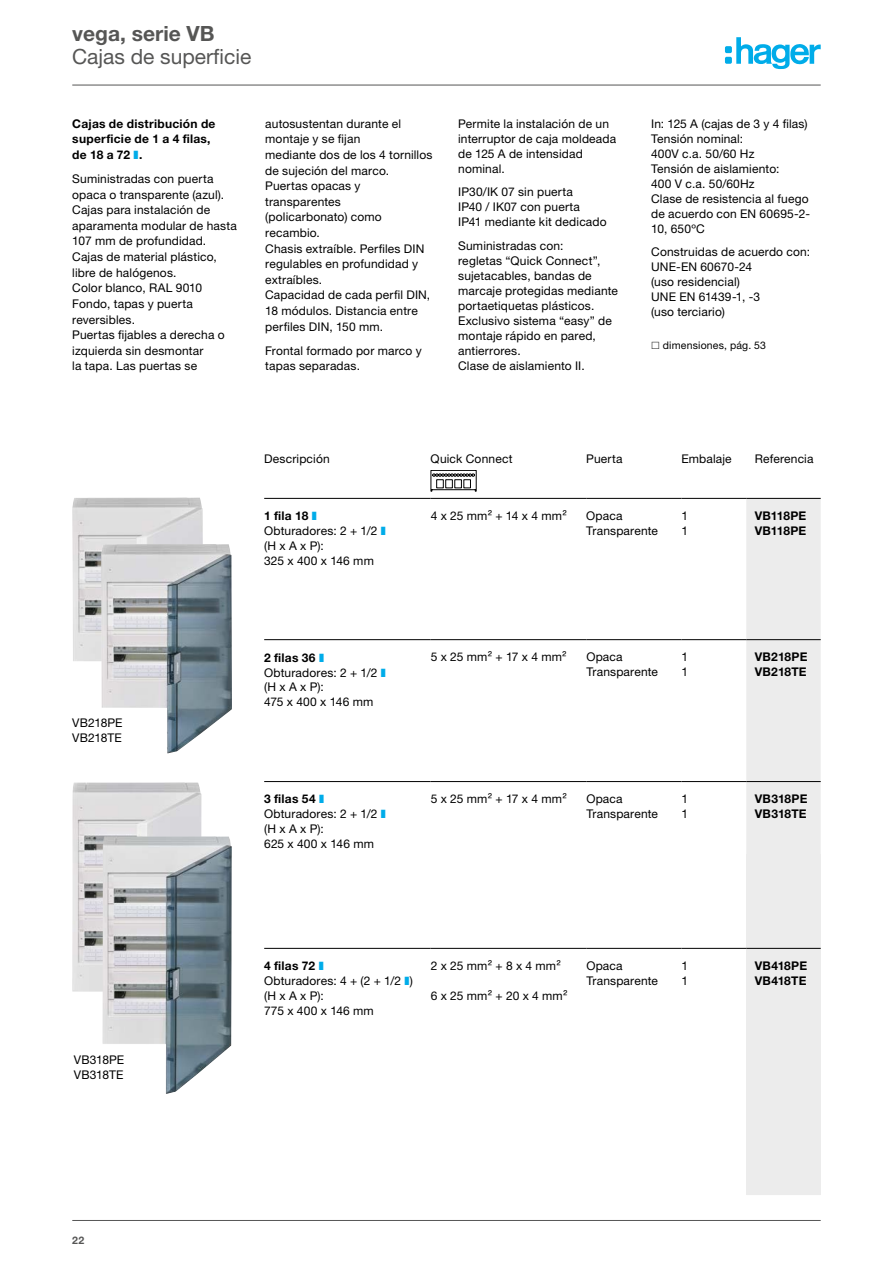
<style>
.page{position:relative;width:893px;height:1263px;background:#fff}
.page>*{position:absolute;margin:0;border:0;box-sizing:border-box;transform-origin:0 0}
.t1{font:21px "Helvetica Neue LTW1 G";color:#565655}
.t2{font:700 21px "Helvetica Neue LTW1 G";color:#565655}
.t3{font:12px/15px "Helvetica Neue LTW1 G";letter-spacing:.015em;color:#000}
.t4{font:700 12px/15px "Helvetica Neue LTW1 G";letter-spacing:.02em;color:#000}
.t5{font:700 12px/15px "Helvetica Neue LTW1 G";letter-spacing:-.005em;color:#000}
.t6{font:10.5px "Helvetica Neue LTW1 G";letter-spacing:.02em;color:#000}
.t7{font:700 10.5px "Helvetica Neue LTW1 G";color:#565655}
.s1{font-family:"Technical LH Pi Two"}
</style>
<div class="page">
<hr style="left:72px;top:1220px;width:749px;height:1px;background:#565655">
<svg style="left:725px;top:37px;width:96px;height:32px"></svg>
<hr style="left:72px;top:85px;width:749px;height:1px;background:#565655">
<div style="left:746px;top:499px;width:75px;height:696px;background:#ececec"></div>
<hr style="left:264px;top:498px;width:167px;height:1px;background:#000">
<hr style="left:431px;top:498px;width:155px;height:1px;background:#000">
<hr style="left:586px;top:498px;width:95px;height:1px;background:#000">
<hr style="left:681px;top:498px;width:65px;height:1px;background:#000">
<hr style="left:746px;top:498px;width:75px;height:1px;background:#000">
<hr style="left:264px;top:639px;width:167px;height:1px;background:#000">
<hr style="left:431px;top:639px;width:155px;height:1px;background:#000">
<hr style="left:586px;top:639px;width:95px;height:1px;background:#000">
<hr style="left:681px;top:639px;width:65px;height:1px;background:#000">
<hr style="left:746px;top:639px;width:75px;height:1px;background:#000">
<hr style="left:264px;top:781px;width:167px;height:1px;background:#000">
<hr style="left:431px;top:781px;width:155px;height:1px;background:#000">
<hr style="left:586px;top:781px;width:95px;height:1px;background:#000">
<hr style="left:681px;top:781px;width:65px;height:1px;background:#000">
<hr style="left:746px;top:781px;width:75px;height:1px;background:#000">
<hr style="left:264px;top:948px;width:167px;height:1px;background:#000">
<hr style="left:431px;top:948px;width:155px;height:1px;background:#000">
<hr style="left:586px;top:948px;width:95px;height:1px;background:#000">
<hr style="left:681px;top:948px;width:65px;height:1px;background:#000">
<hr style="left:746px;top:948px;width:75px;height:1px;background:#000">
<svg style="left:431px;top:470px;width:46px;height:21px"></svg>
<img style="left:72px;top:497px;width:131px;height:164px">
<img style="left:101px;top:544px;width:131px;height:209px">
<img style="left:72px;top:782px;width:129px;height:259px">
<img style="left:103px;top:836px;width:129px;height:258px">
<h1 class="t2" style="left:72px;top:21px;width:144px">vega, serie VB</h1>
<h1 class="t1" style="left:72px;top:43px;width:181px">Cajas de superficie</h1>
<p class="t4" style="left:72px;top:115px;width:145px;line-height:15.6px">Cajas de distribución de superficie de 1 a 4 filas, de 18 a 72 .</p>
<p class="t3" style="left:72px;top:171px;width:166px;line-height:15.6px">Suministradas con puerta opaca o transparente (azul).<br>Cajas para instalación de aparamenta modular de hasta<br>107 mm de profundidad.<br>Cajas de material plástico, libre de halógenos.<br>Color blanco, RAL 9010<br>Fondo, tapas y puerta reversibles.<br>Puertas fijables a derecha o izquierda sin desmontar<br>la tapa. Las puertas se</p>
<p class="t3" style="left:265px;top:116px;width:169px;line-height:15.6px">autosustentan durante el montaje y se fijan<br>mediante dos de los 4 tornillos de sujeción del marco.<br>Puertas opacas y transparentes<br>(policarbonato) como recambio.<br>Chasis extraíble. Perfiles DIN regulables en profundidad y extraíbles.<br>Capacidad de cada perfil DIN,<br>18 módulos. Distancia entre perfiles DIN, 150 mm.</p>
<p class="t3" style="left:265px;top:343px;width:158px;line-height:15.6px">Frontal formado por marco y tapas separadas.</p>
<p class="t3" style="left:458px;top:116px;width:160px">Permite la instalación de un interruptor de caja moldeada de 125 A de intensidad nominal.</p>
<p class="t3" style="left:458px;top:185px;width:150px">IP30/IK 07 sin puerta<br>IP40 / IK07 con puerta<br>IP41 mediante kit dedicado</p>
<p class="t3" style="left:458px;top:238px;width:161px">Suministradas con:<br>regletas “Quick Connect”, sujetacables, bandas de marcaje protegidas mediante portaetiquetas plásticos.<br>Exclusivo sistema “easy” de montaje rápido en pared, antierrores.<br>Clase de aislamiento II.</p>
<p class="t3" style="left:651px;top:116px;width:160px">In: 125 A (cajas de 3 y 4 filas)<br>Tensión nominal:<br>400V c.a. 50/60 Hz<br>Tensión de aislamiento:<br>400 V c.a. 50/60Hz<br>Clase de resistencia al fuego de acuerdo con EN 60695-2-<br>10, 650ºC</p>
<p class="t3" style="left:651px;top:244px;width:160px">Construidas de acuerdo con:<br>UNE-EN 60670-24<br>(uso residencial)<br>UNE EN 61439-1, -3<br>(uso terciario)</p>
<p class="t6" style="left:651px;top:338px;width:116px"><span class="s1">I</span> dimensiones, pág. 53</p>
<p class="t3" style="left:264px;top:452px;width:67px">Descripción</p>
<p class="t3" style="left:431px;top:452px;width:83px">Quick Connect</p>
<p class="t3" style="left:586px;top:452px;width:38px">Puerta</p>
<p class="t3" style="left:681px;top:452px;width:52px">Embalaje</p>
<p class="t3" style="left:755px;top:452px;width:60px">Referencia</p>
<p class="t4" style="left:264px;top:508px;width:46px">1 fila 18</p>
<p class="t3" style="left:264px;top:523px;width:115px">Obturadores: 2 + 1/2 (H x A x P):<br>325 x 400 x 146 mm</p>
<p class="t3" style="left:431px;top:508px;width:138px">4 x 25 mm² + 14 x 4 mm²</p>
<p class="t3" style="left:586px;top:508px;width:73px">Opaca<br>Transparente</p>
<p class="t3" style="left:681px;top:508px;width:8px">1<br>1</p>
<p class="t5" style="left:755px;top:508px;width:53px">VB118PE<br>VB118PE</p>
<p class="t3" style="left:72px;top:715px;width:52px">VB218PE<br>VB218TE</p>
<p class="t4" style="left:264px;top:650px;width:53px">2 filas 36</p>
<p class="t3" style="left:264px;top:665px;width:115px">Obturadores: 2 + 1/2 (H x A x P):<br>475 x 400 x 146 mm</p>
<p class="t4" style="left:264px;top:791px;width:53px">3 filas 54</p>
<p class="t3" style="left:264px;top:807px;width:115px">Obturadores: 2 + 1/2 (H x A x P):<br>625 x 400 x 146 mm</p>
<p class="t3" style="left:431px;top:649px;width:138px">5 x 25 mm² + 17 x 4 mm²</p>
<p class="t3" style="left:586px;top:649px;width:73px">Opaca<br>Transparente</p>
<p class="t3" style="left:681px;top:649px;width:8px">1<br>1</p>
<p class="t4" style="left:755px;top:649px;width:54px">VB218PE<br>VB218TE</p>
<p class="t3" style="left:431px;top:791px;width:138px">5 x 25 mm² + 17 x 4 mm²</p>
<p class="t3" style="left:586px;top:791px;width:73px">Opaca<br>Transparente</p>
<p class="t3" style="left:681px;top:791px;width:8px">1<br>1</p>
<p class="t4" style="left:755px;top:791px;width:54px">VB318PE<br>VB318TE</p>
<p class="t3" style="left:74px;top:1052px;width:52px">VB318PE<br>VB318TE</p>
<p class="t4" style="left:264px;top:958px;width:53px">4 filas 72</p>
<p class="t3" style="left:264px;top:973px;width:150px">Obturadores: 4 + (2 + 1/2 ) (H x A x P):<br>775 x 400 x 146 mm</p>
<p class="t3" style="left:431px;top:958px;width:132px">2 x 25 mm² + 8 x 4 mm²</p>
<p class="t3" style="left:431px;top:988px;width:138px">6 x 25 mm² + 20 x 4 mm²</p>
<p class="t3" style="left:586px;top:958px;width:73px">Opaca<br>Transparente</p>
<p class="t3" style="left:681px;top:958px;width:8px">1<br>1</p>
<p class="t4" style="left:755px;top:958px;width:54px">VB418PE<br>VB418TE</p>
<p class="t7" style="left:72px;top:1233px;width:14px">22</p>
</div>
